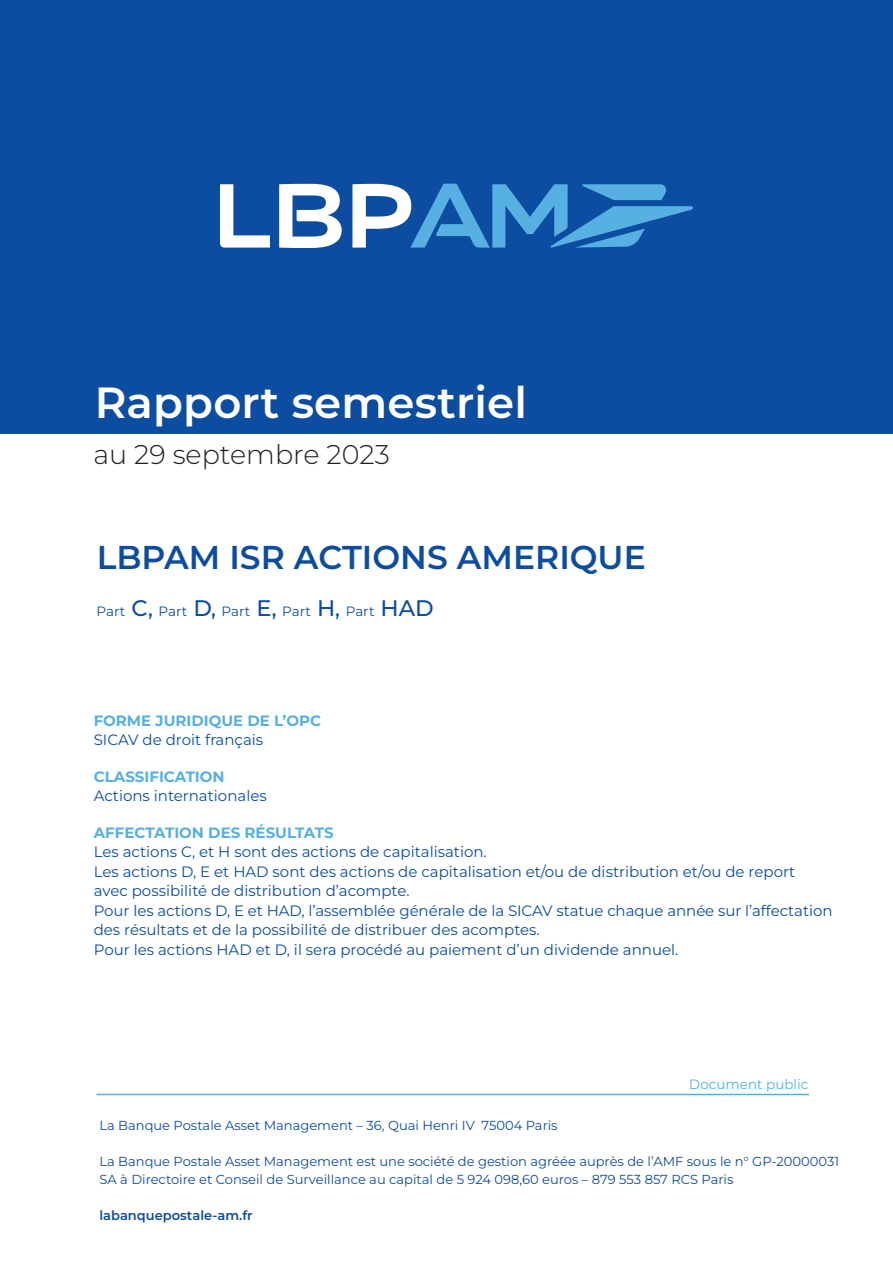
<style>
.page{position:relative;width:893px;height:1263px;background:#fff}
.page>*{position:absolute;margin:0;border:0;box-sizing:border-box;transform-origin:0 0}
.t1{font:600 43.5px "Montserrat";letter-spacing:.005em;color:#fff}
.t2{font:600 33px "Montserrat";color:#0d4da1}
.t3{font:300 27px "Montserrat";color:#231f20}
.t4{font:15px/19.5px "Montserrat";color:#0d4da1}
.t5{font:700 15px "Montserrat";color:#57b0e2}
.t6{font:13.5px "Montserrat";color:#0d4da1}
.t7{font:13.5px "Montserrat";color:#57b0e2}
.t8{font:13.05px/18px "Montserrat";color:#0d4da1}
.t9{font:600 13.05px "Montserrat";color:#0d4da1}
.s1{font-weight:500;font-size:22.5px}
.s2{font-weight:500;font-size:21px}
</style>
<div class="page">
<div style="left:0;top:0;width:893px;height:434px;background:#0d4da1"></div>
<svg style="left:220px;top:184px;width:50px;height:64px"></svg>
<svg style="left:279px;top:184px;width:63px;height:64px"></svg>
<svg style="left:352px;top:184px;width:341px;height:64px"></svg>
<hr style="left:97px;top:1094px;width:712px;height:1px;background:#57b0e2">
<h1 class="t1" style="left:95px;top:374px;width:434px">Rapport semestriel</h1>
<h3 class="t3" style="left:94px;top:437px;width:298px">au 29 septembre 2023</h3>
<h2 class="t2" style="left:97px;top:535px;width:551px">LBPAM ISR ACTIONS AMERIQUE</h2>
<p class="t6" style="left:97px;top:602px;width:339px">Part <span class="s1">C</span><span class="s2">,</span> Part <span class="s1">D</span><span class="s2">,</span> Part <span class="s1">E</span><span class="s2">,</span> Part <span class="s1">H</span><span class="s2">,</span> Part <span class="s1">HAD</span></p>
<p class="t5" style="left:94px;top:710px;width:229px">FORME JURIDIQUE DE L’OPC</p>
<p class="t4" style="left:94px;top:730px;width:171px">SICAV de droit français</p>
<p class="t5" style="left:94px;top:766px;width:132px">CLASSIFICATION</p>
<p class="t4" style="left:94px;top:786px;width:174px">Actions internationales</p>
<p class="t5" style="left:94px;top:822px;width:241px">AFFECTATION DES RÉSULTATS</p>
<p class="t4" style="left:94px;top:842px;width:740px">Les actions C, et H sont des actions de capitalisation.<br>Les actions D, E et HAD sont des actions de capitalisation et/ou de distribution et/ou de report avec possibilité de distribution d’acompte.<br>Pour les actions D, E et HAD, l’assemblée générale de la SICAV statue chaque année sur l’affectation des résultats et de la possibilité de distribuer des acomptes.<br>Pour les actions HAD et D, il sera procédé au paiement d’un dividende annuel.</p>
<p class="t7" style="left:689px;top:1075px;width:121px">Document public</p>
<p class="t8" style="left:99px;top:1116px;width:460px">La Banque Postale Asset Management – 36, Quai Henri IV 75004 Paris</p>
<p class="t8" style="left:99px;top:1152px;width:741px">La Banque Postale Asset Management est une société de gestion agréée auprès de l’AMF sous le n° GP-20000031<br>SA à Directoire et Conseil de Surveillance au capital de 5 924 098,60 euros – 879 553 857 RCS Paris</p>
<p class="t9" style="left:99px;top:1207px;width:155px">labanquepostale-am.fr</p>
</div>
